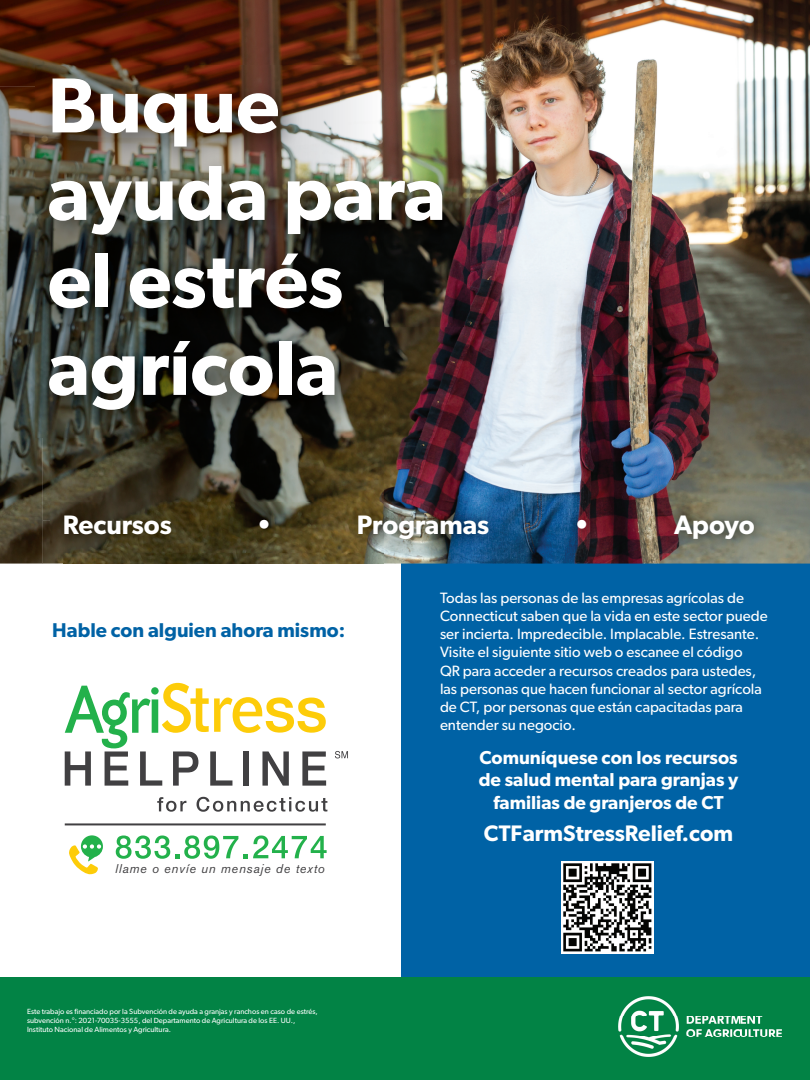
<style>
.page{position:relative;width:810px;height:1080px;background:#fff}
.page>*{position:absolute;margin:0;border:0;box-sizing:border-box;transform-origin:0 0}
.t1{font:600 78.12px/87.5px "Gibson";color:#fff}
.t2{font:600 26.75px "Gibson";color:#fff}
.t3{font:600 22.5px "Gibson";color:#fff}
.t4{font:600 20px "Gibson";color:#0062a5}
.t5{font:600 18.75px/22.5px "Gibson";color:#fff;text-align:center}
.t6{font:15px/18.1px "Gibson";color:#fff}
.t7{font:italic 12.62px "Akzidenz Grotesk BE";letter-spacing:.06em;color:#414042}
.t8{font:7.5px/9px "Gibson";color:#fff}
</style>
<div class="page">
<div style="left:402px;top:563px;width:408px;height:414px;background:#0062a5"></div>
<div style="left:0;top:977px;width:810px;height:103px;background:#028345"></div>
<img style="left:618px;top:997px;width:164px;height:60px">
<svg style="left:562px;top:861px;width:92px;height:92px"></svg>
<img style="left:564px;top:863px;width:88px;height:88px">
<img style="left:384px;top:0;width:426px;height:564px">
<img style="left:0;top:0;width:256px;height:86px">
<img style="left:256px;top:0;width:128px;height:65px">
<img style="left:0;top:86px;width:42px;height:478px">
<img style="left:42px;top:437px;width:257px;height:83px">
<img style="left:299px;top:437px;width:85px;height:66px">
<img style="left:42px;top:520px;width:22px;height:44px">
<img style="left:64px;top:552px;width:320px;height:12px">
<img style="left:51px;top:503px;width:716px;height:49px">
<img style="left:35px;top:65px;width:434px;height:372px">
<svg style="left:65px;top:683px;width:261px;height:103px"></svg>
<svg style="left:335px;top:751px;width:13px;height:7px"></svg>
<svg style="left:157px;top:797px;width:29px;height:15px"></svg>
<svg style="left:197px;top:797px;width:130px;height:15px"></svg>
<svg style="left:116px;top:836px;width:122px;height:23px"></svg>
<svg style="left:244px;top:836px;width:83px;height:22px"></svg>
<hr style="left:65px;top:823px;width:261px;height:2px;background:#414042">
<svg style="left:69px;top:835px;width:34px;height:39px"></svg>
<h1 class="t1" style="left:48px;top:60px;width:400px">Buque ayuda para el estrés agrícola</h1>
<h2 class="t2" style="left:63px;top:509px;width:111px">Recursos</h2>
<h2 class="t2" style="left:256px;top:509px;width:18px">•</h2>
<h2 class="t2" style="left:357px;top:509px;width:134px">Programas</h2>
<h2 class="t2" style="left:574px;top:509px;width:18px">•</h2>
<h2 class="t2" style="left:674px;top:509px;width:82px">Apoyo</h2>
<h3 class="t4" style="left:52px;top:618px;width:295px">Hable con alguien ahora mismo:</h3>
<p class="t7" style="left:115px;top:861px;width:211px">llame o envíe un mensaje de texto</p>
<p class="t8" style="left:27px;top:1007px;width:292px">Este trabajo es financiado por la Subvención de ayuda a granjas y ranchos en caso de estrés, subvención n.°: 2021-70035-3555, del Departamento de Agricultura de los EE. UU.,<br>Instituto Nacional de Alimentos y Agricultura.</p>
<p class="t6" style="left:440px;top:589px;width:329px">Todas las personas de las empresas agrícolas de Connecticut saben que la vida en este sector puede ser incierta. Impredecible. Implacable. Estresante.<br>Visite el siguiente sitio web o escanee el código<br>QR para acceder a recursos creados para ustedes, las personas que hacen funcionar al sector agrícola de CT, por personas que están capacitadas para entender su negocio.</p>
<p class="t5" style="left:479px;top:746px;width:261px">Comuníquese con los recursos de salud mental para granjas y familias de granjeros de CT</p>
<h3 class="t3" style="left:484px;top:820px;width:251px">CTFarmStressRelief.com</h3>
</div>
